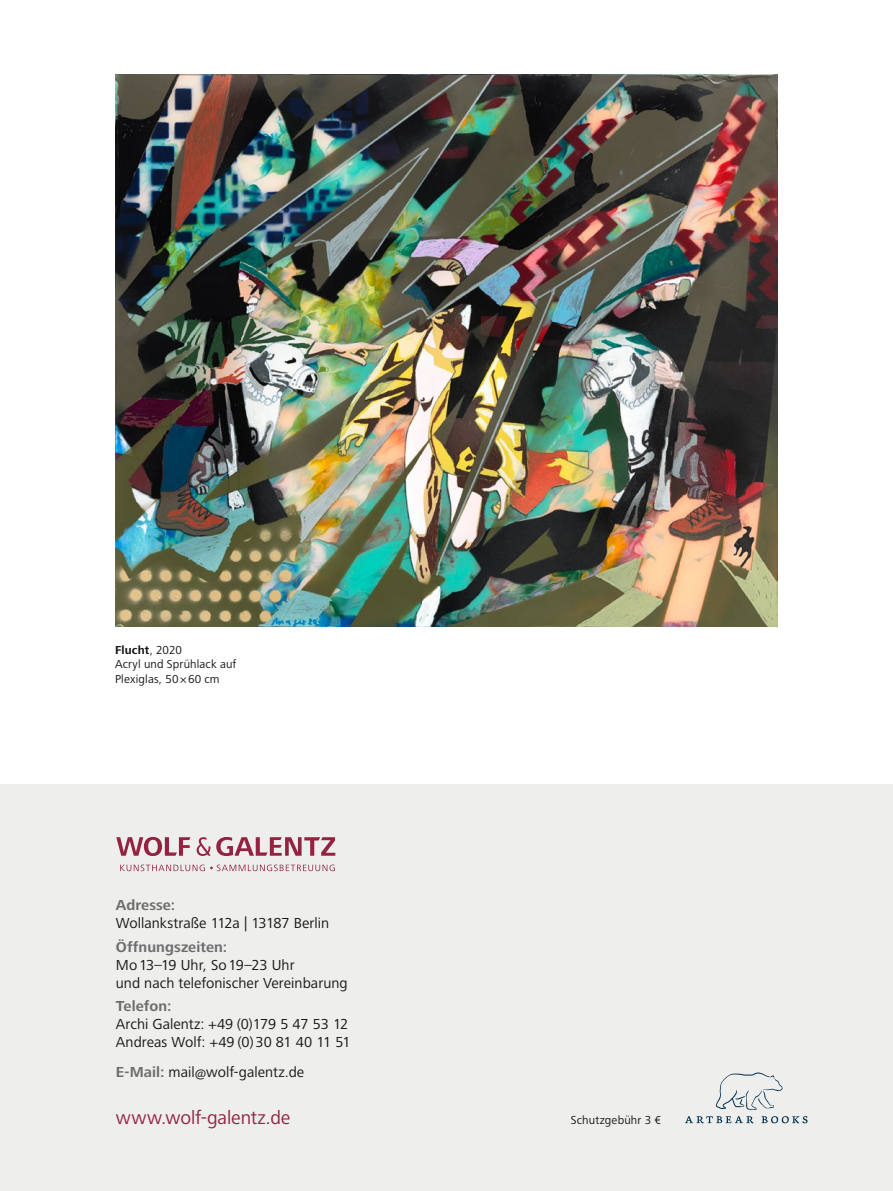
<style>
.page{position:relative;width:893px;height:1191px;background:#fff}
.page>*{position:absolute;margin:0;border:0;box-sizing:border-box;transform-origin:0 0}
.t1{font:19.5px "Frutiger Next LT";letter-spacing:-.005em;color:#942341}
.t2{font:15px/18px "Frutiger Next LT";color:#181716}
.t3{font:700 15px "Frutiger Next LT";letter-spacing:.005em;color:#6e6e6e}
.t4{font:12px/14.4px "Frutiger Next LT";letter-spacing:.01em;color:#181716}
.s1{font-weight:700}
.s2{font-weight:700;color:#6e6e6e}
</style>
<div class="page">
<div style="left:0;top:784px;width:893px;height:407px;background:#eeefed"></div>
<img style="left:115px;top:74px;width:662px;height:552px">
<svg style="left:116px;top:837px;width:74px;height:19px"></svg>
<svg style="left:197px;top:837px;width:138px;height:19px"></svg>
<svg style="left:120px;top:864px;width:215px;height:7px"></svg>
<svg style="left:685px;top:1116px;width:69px;height:7px"></svg>
<svg style="left:761px;top:1116px;width:46px;height:7px"></svg>
<svg style="left:715px;top:1072px;width:68px;height:37px"></svg>
<p class="t4" style="left:115px;top:642px;width:123px"><span class="s1">Flucht</span>, 2020<br>Acryl und Sprühlack auf<br>Plexiglas, 50×60 cm</p>
<p class="t3" style="left:116px;top:896px;width:61px">Adresse:</p>
<p class="t2" style="left:116px;top:913px;width:215px">Wollankstraße 112a | 13187 Berlin</p>
<p class="t3" style="left:116px;top:938px;width:113px">Öffnungszeiten:</p>
<p class="t2" style="left:116px;top:955px;width:180px">Mo13–19 Uhr, So19–23 Uhr</p>
<p class="t2" style="left:116px;top:973px;width:233px">und nach telefonischer Vereinbarung</p>
<p class="t3" style="left:116px;top:998px;width:57px">Telefon:</p>
<p class="t2" style="left:116px;top:1015px;width:236px">Archi Galentz: +49 (0)179 5 47 53 12<br>Andreas Wolf: +49 (0)30 81 40 11 51</p>
<p class="t2" style="left:116px;top:1062px;width:190px"><span class="s2">E-Mail:</span> mail@wolf-galentz.de</p>
<p class="t1" style="left:116px;top:1106px;width:176px">www.wolf-galentz.de</p>
<p class="t4" style="left:571px;top:1112px;width:92px">Schutzgebühr 3 €</p>
</div>
